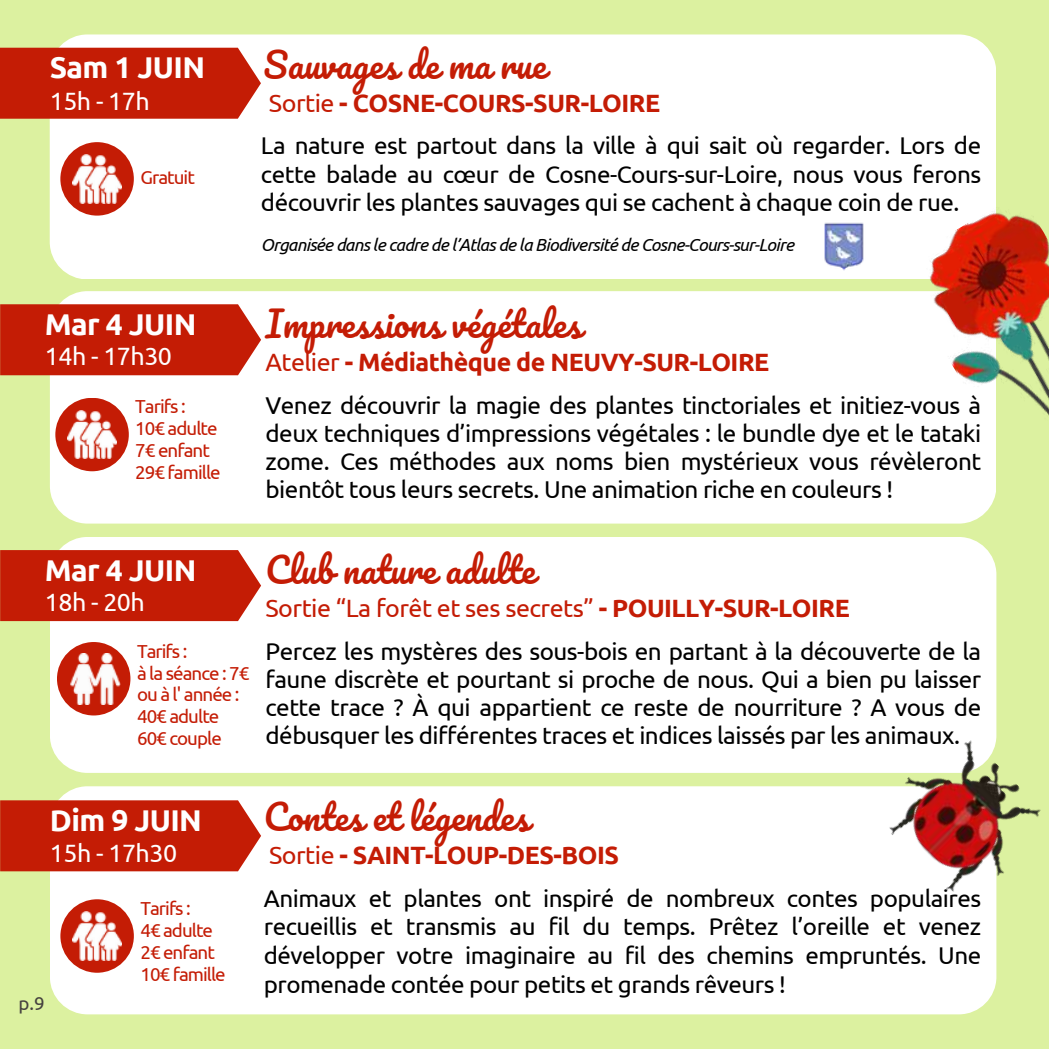
<style>
.page{position:relative;width:1049px;height:1049px;background:#fff}
.page>*{position:absolute;margin:0;border:0;box-sizing:border-box;transform-origin:0 0}
.t1{font:35px "Pacifico";color:#c41c05}
.t2{font:700 30px "Ubuntu";letter-spacing:-.02em;color:#fff}
.t3{font:700 25px "Ubuntu";letter-spacing:-.02em;color:#c41c05}
.t4{font:25px "Ubuntu";letter-spacing:-.02em;color:#c41c05}
.t5{font:25px "Ubuntu";letter-spacing:-.02em;color:#fff}
.t6{font:24.25px/28px "Ubuntu";letter-spacing:-.02em;color:#000;text-align:justify}
.t7{font:18.75px/22px "Ubuntu";letter-spacing:-.05em;color:#c41c05}
.t8{font:18.75px "Ubuntu";color:#45413f}
.t9{font:italic 17.5px "Ubuntu";letter-spacing:-.04em;color:#000}
.s1{font-weight:400}
.s2{font-weight:700}
</style>
<div class="page">
<div style="left:0;top:0;width:1048px;height:1048px;background:#dcf1a0"></div>
<div style="left:50px;top:34px;width:945px;height:245px;background:#fff;border-radius:38px"></div>
<div style="left:0;top:48px;width:261px;height:71px;background:#c41c05"></div>
<div style="left:60px;top:142px;width:74px;height:73px;background:#c41c05;border-radius:50%"></div>
<img style="left:72px;top:154px;width:49px;height:49px">
<div style="left:50px;top:537px;width:946px;height:235px;background:#fff;border-radius:38px"></div>
<div style="left:0;top:550px;width:261px;height:71px;background:#c41c05"></div>
<div style="left:57px;top:641px;width:73px;height:74px;background:#c41c05;border-radius:50%"></div>
<img style="left:70px;top:653px;width:50px;height:51px">
<div style="left:50px;top:786px;width:945px;height:228px;background:#fff;border-radius:38px"></div>
<div style="left:0;top:800px;width:261px;height:71px;background:#c41c05"></div>
<div style="left:60px;top:899px;width:74px;height:73px;background:#c41c05;border-radius:50%"></div>
<img style="left:72px;top:911px;width:49px;height:49px">
<img style="left:824px;top:222px;width:40px;height:49px">
<img style="left:871px;top:726px;width:170px;height:183px">
<div style="left:50px;top:291px;width:945px;height:232px;background:#fff;border-radius:38px"></div>
<div style="left:0;top:304px;width:261px;height:71px;background:#c41c05"></div>
<img style="left:893px;top:192px;width:155px;height:270px">
<div style="left:55px;top:397px;width:74px;height:74px;background:#c41c05;border-radius:50%"></div>
<img style="left:67px;top:410px;width:49px;height:48px">
<p class="t2" style="left:50px;top:50px;width:157px">Sam 1 JUIN</p>
<h1 class="t1" style="left:263px;top:46px;width:284px">Sauvages de ma rue</h1>
<p class="t5" style="left:50px;top:86px;width:101px">15h - 17h</p>
<p class="t3" style="left:269px;top:88px;width:393px"><span class="s1">Sortie</span> - COSNE-COURS-SUR-LOIRE</p>
<p class="t7" style="left:140px;top:165px;width:56px">Gratuit</p>
<p class="t2" style="left:45px;top:307px;width:153px">Mar 4 JUIN</p>
<p class="t5" style="left:45px;top:341px;width:129px">14h - 17h30</p>
<p class="t7" style="left:135px;top:395px;width:87px">Tarifs :<br>10€ adulte<br>7€ enfant<br>29€ famille</p>
<p class="t6" style="left:261px;top:131px;width:721px;line-height:28.8px">La nature est partout dans la ville à qui sait où regarder. Lors de cette balade au cœur de Cosne-Cours-sur-Loire, nous vous ferons découvrir les plantes sauvages qui se cachent à chaque coin de rue.</p>
<p class="t9" style="left:261px;top:234px;width:534px">Organisée dans le cadre de l’Atlas de la Biodiversité de Cosne-Cours-sur-Loire</p>
<h1 class="t1" style="left:265px;top:305px;width:317px">Impressions végétales</h1>
<p class="t3" style="left:265px;top:348px;width:505px"><span class="s1">Atelier</span> - Médiathèque de NEUVY-SUR-LOIRE</p>
<p class="t6" style="left:265px;top:390px;width:717px">Venez découvrir la magie des plantes tinctoriales et initiez-vous à deux techniques d’impressions végétales : le bundle dye et le tataki zome. Ces méthodes aux noms bien mystérieux vous révèleront bientôt tous leurs secrets. Une animation riche en couleurs !</p>
<p class="t2" style="left:45px;top:552px;width:153px">Mar 4 JUIN</p>
<p class="t5" style="left:45px;top:587px;width:101px">18h - 20h</p>
<p class="t7" style="left:137px;top:639px;width:114px">Tarifs :<br>à la séance : 7€ ou à l' année :<br>40€ adulte<br>60€ couple</p>
<h1 class="t1" style="left:265px;top:551px;width:271px">Club nature adulte</h1>
<p class="t4" style="left:265px;top:593px;width:585px">Sortie “La forêt et ses secrets” <span class="s2">- POUILLY-SUR-LOIRE</span></p>
<p class="t6" style="left:265px;top:636px;width:717px">Percez les mystères des sous-bois en partant à la découverte de la faune discrète et pourtant si proche de nous. Qui a bien pu laisser cette trace ? À qui appartient ce reste de nourriture ? A vous de débusquer les différentes traces et indices laissés par les animaux.</p>
<p class="t2" style="left:50px;top:802px;width:153px">Dim 9 JUIN</p>
<h1 class="t1" style="left:264px;top:798px;width:267px">Contes et légendes</h1>
<p class="t5" style="left:50px;top:838px;width:129px">15h - 17h30</p>
<p class="t3" style="left:269px;top:840px;width:351px"><span class="s1">Sortie</span> - SAINT-LOUP-DES-BOIS</p>
<p class="t8" style="left:18px;top:992px;width:28px">p.9</p>
<p class="t7" style="left:140px;top:896px;width:87px">Tarifs :<br>4€ adulte<br>2€ enfant<br>10€ famille</p>
<p class="t6" style="left:264px;top:883px;width:718px;line-height:28.8px">Animaux et plantes ont inspiré de nombreux contes populaires recueillis et transmis au fil du temps. Prêtez l’oreille et venez développer votre imaginaire au fil des chemins empruntés. Une promenade contée pour petits et grands rêveurs !</p>
</div>
